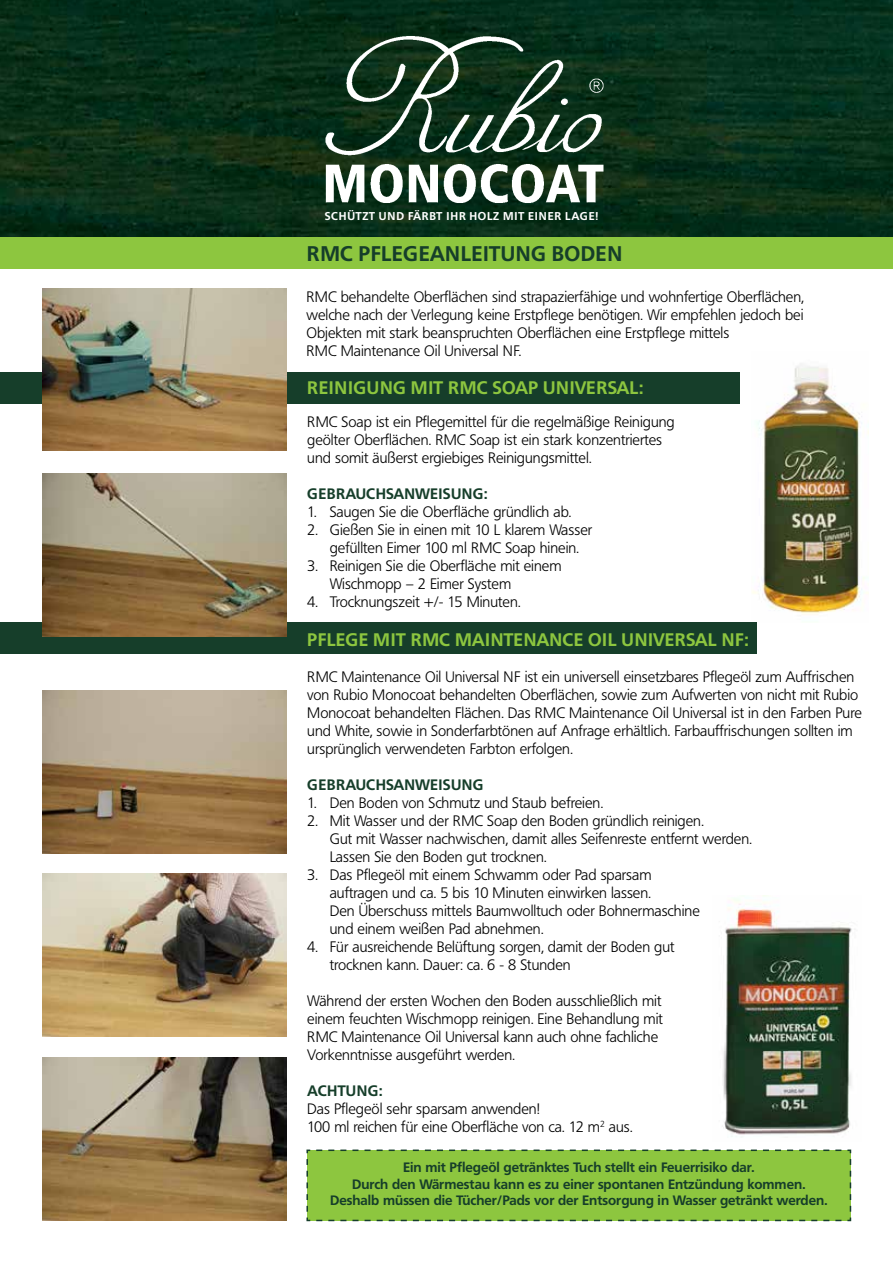
<style>
.page{position:relative;width:893px;height:1263px;background:#fff}
.page>*{position:absolute;margin:0;border:0;box-sizing:border-box;transform-origin:0 0}
.t1{font:700 21px "Frutiger BQ";letter-spacing:.02em;color:#163e2a}
.t2{font:700 18px "Frutiger BQ";letter-spacing:.02em;color:#8dc63f}
.t3{font:700 18px "Frutiger BQ";letter-spacing:.04em;color:#8dc63f}
.t4{font:300 15px/18px "Frutiger BQ";color:#000}
.t5{font:700 15px "Frutiger BQ";letter-spacing:.02em;color:#163e2a}
.t6{font:700 13.5px/16.2px "Frutiger BQ";color:#163e2a;text-align:center}
.t7{font:700 11.25px "Frutiger BQ";letter-spacing:.04em;color:#fff}
</style>
<div class="page">
<img style="left:752px;top:364px;width:116px;height:251px">
<div style="left:0;top:622px;width:757px;height:32px;background:#163e2a"></div>
<div style="left:0;top:372px;width:739px;height:32px;background:#163e2a"></div>
<img style="left:0;top:0;width:893px;height:237px">
<img style="left:43px;top:288px;width:244px;height:163px">
<img style="left:43px;top:474px;width:244px;height:163px">
<img style="left:319px;top:33px;width:291px;height:174px">
<div style="left:0;top:237px;width:893px;height:32px;background:#8dc63f"></div>
<img style="left:722px;top:895px;width:130px;height:242px">
<img style="left:43px;top:691px;width:244px;height:163px">
<img style="left:43px;top:874px;width:244px;height:162px">
<img style="left:43px;top:1057px;width:244px;height:163px">
<div style="left:306px;top:1149px;width:546px;height:73px;background:#8dc63f"></div>
<p class="t7" style="left:325px;top:209px;width:211px">Sch ützt un d färbt Ihr Holz mit einer</p>
<p class="t7" style="left:565px;top:209px;width:9px">Lage</p>
<p class="t7" style="left:595px;top:209px;width:5px">!</p>
<h1 class="t1" style="left:307px;top:241px;width:99px">RMC Pflegean</h1>
<h1 class="t1" style="left:461px;top:241px;width:56px">leitung</h1>
<h1 class="t1" style="left:552px;top:241px;width:72px">BODEN</h1>
<p class="t4" style="left:306px;top:288px;width:499px">RMC behandelte Oberflächen sind strapazierfähige und wohnfertige Oberflächen, welche nach der Verlegung keine Erstpflege benötigen. Wir empfehlen jedoch bei Objekten mit stark beanspruchten Oberflächen eine Erstpflege mittels<br>RMC Maintenance Oil Universal NF.</p>
<p class="t3" style="left:307px;top:377px;width:338px">REINIGUNG mit RMC SOAP UNIVERSAL:</p>
<p class="t4" style="left:307px;top:413px;width:369px">RMC Soap ist ein Pflegemittel für die regelmäßige Reinigung geölter Oberflächen. RMC Soap ist ein stark konzentriertes und somit äußerst ergiebiges Reinigungsmittel.</p>
<p class="t5" style="left:307px;top:484px;width:182px">GEBRAUCHSANWEISUNG:</p>
<p class="t4" style="left:307px;top:503px;width:266px">1. Saugen Sie die Oberfläche gründlich ab.</p>
<p class="t4" style="left:330px;top:521px;width:264px;text-indent:-22px">2. Gießen Sie in einen mit 10 L klarem Wasser gefüllten Eimer 100 ml RMC Soap hinein.</p>
<p class="t4" style="left:330px;top:557px;width:233px;text-indent:-22px">3. Reinigen Sie die Oberfläche mit einem<br>Wischmopp – 2 Eimer System</p>
<p class="t4" style="left:307px;top:593px;width:215px">4. Trocknungszeit +/- 15 Minuten.</p>
<p class="t2" style="left:307px;top:629px;width:40px">Pflege</p>
<p class="t2" style="left:373px;top:629px;width:95px">mit RMC Main</p>
<p class="t2" style="left:503px;top:629px;width:23px">tenance</p>
<p class="t2" style="left:588px;top:629px;width:89px">Oil Universa</p>
<p class="t2" style="left:708px;top:629px;width:42px">l NF:</p>
<p class="t4" style="left:307px;top:668px;width:556px">RMC Maintenance Oil Universal NF ist ein universell einsetzbares Pflegeöl zum Auffrischen von Rubio Monocoat behandelten Oberflächen, sowie zum Aufwerten von nicht mit Rubio Monocoat behandelten Flächen. Das RMC Maintenance Oil Universal ist in den Farben Pure und White, sowie in Sonderfarbtönen auf Anfrage erhältlich. Farbauffrischungen sollten im ursprünglich verwendeten Farbton erfolgen.</p>
<p class="t5" style="left:307px;top:776px;width:178px">GEBRAUCHSANWEISUNG</p>
<p class="t4" style="left:307px;top:794px;width:297px">1. Den Boden von Schmutz und Staub befreien.</p>
<p class="t4" style="left:330px;top:812px;width:424px;text-indent:-22px">2. Mit Wasser und der RMC Soap den Boden gründlich reinigen.<br>Gut mit Wasser nachwischen, damit alles Seifenreste entfernt werden.<br>Lassen Sie den Boden gut trocknen.</p>
<p class="t4" style="left:330px;top:866px;width:372px;text-indent:-22px">3. Das Pflegeöl mit einem Schwamm oder Pad sparsam auftragen und ca. 5 bis 10 Minuten einwirken lassen.<br>Den Überschuss mittels Baumwolltuch oder Bohnermaschine und einem weißen Pad abnehmen.</p>
<p class="t4" style="left:330px;top:938px;width:346px;text-indent:-22px">4. Für ausreichende Belüftung sorgen, damit der Boden gut trocknen kann. Dauer: ca. 6 - 8 Stunden</p>
<p class="t4" style="left:307px;top:992px;width:357px">Während der ersten Wochen den Boden ausschließlich mit einem feuchten Wischmopp reinigen. Eine Behandlung mit RMC Maintenance Oil Universal kann auch ohne fachliche Vorkenntnisse ausgeführt werden.</p>
<p class="t5" style="left:307px;top:1082px;width:77px">ACHTUNG:</p>
<p class="t4" style="left:307px;top:1100px;width:327px">Das Pflegeöl sehr sparsam anwenden!<br>100 ml reichen für eine Oberfläche von ca. 12 m<sup>2</sup> aus.</p>
<p class="t6" style="left:330px;top:1160px;width:499px">Ein mit Pflegeöl getränktes Tuch stellt ein Feuerrisiko dar.<br>Durch den Wärmestau kann es zu einer spontanen Entzündung kommen.<br>Deshalb müssen die Tücher/Pads vor der Entsorgung in Wasser getränkt werden.</p>
</div>
